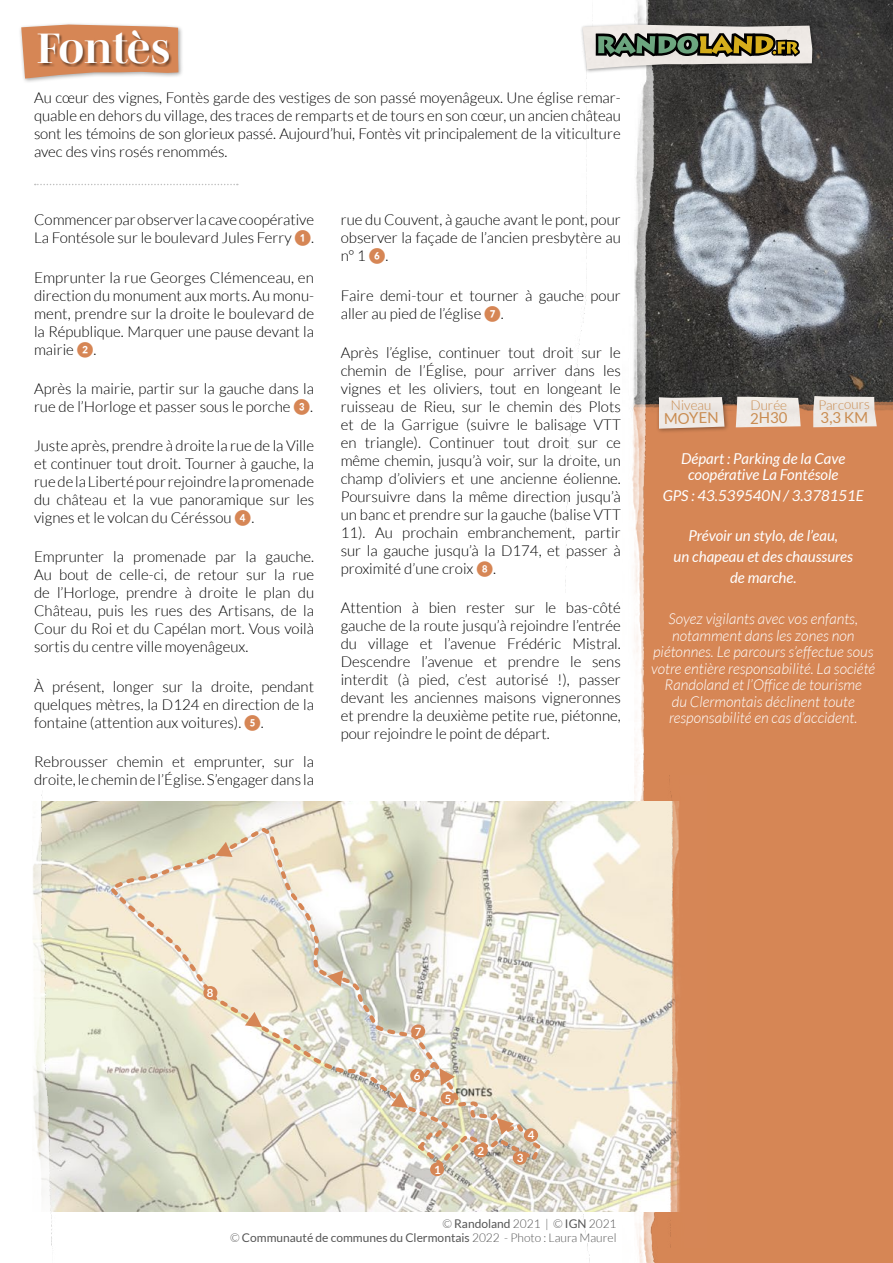
<style>
.page{position:relative;width:893px;height:1263px;background:#fff}
.page>*{position:absolute;margin:0;border:0;box-sizing:border-box;transform-origin:0 0}
.t1{font:700 43.5px "Mencken Std Head";color:#fff}
.t2{font:300 15px/18px "Lato";color:#000;text-align:justify}
.t3{font:italic 300 15px/16.5px "Lato";color:#fff;text-align:center}
.t4{font:italic 15px/20.7px "Lato";color:#fff;text-align:center}
.t5{font:15px "Lato";color:#c98c51}
.t6{font:300 13.5px "Lato";letter-spacing:-.005em;color:#c98c51}
.t7{font:12px/13.2px "Lato";color:#555;text-align:right}
.t8{font:700 11.4px "Lato";color:#fff}
.s1{font-weight:600;color:#d68655}
.s2{font-weight:300}
</style>
<div class="page">
<img style="left:668px;top:0;width:225px;height:386px">
<div style="left:622px;top:420px;width:271px;height:843px;background:#d68655"></div>
<svg style="left:35px;top:184px;width:203px;height:1px"></svg>
<img style="left:668px;top:386px;width:225px;height:42px">
<img style="left:565px;top:0;width:103px;height:1263px">
<img style="left:66px;top:801px;width:588px;height:411px">
<svg style="left:106px;top:825px;width:438px;height:346px"></svg>
<div style="left:474px;top:1144px;width:14px;height:13px;background:#d68655;border-radius:50%"></div>
<div style="left:513px;top:1151px;width:14px;height:14px;background:#d68655;border-radius:50%"></div>
<div style="left:524px;top:1128px;width:14px;height:14px;background:#d68655;border-radius:50%"></div>
<div style="left:441px;top:1091px;width:14px;height:14px;background:#d68655;border-radius:50%"></div>
<div style="left:410px;top:1069px;width:14px;height:13px;background:#d68655;border-radius:50%"></div>
<div style="left:203px;top:986px;width:14px;height:14px;background:#d68655;border-radius:50%"></div>
<div style="left:411px;top:1024px;width:14px;height:14px;background:#d68655;border-radius:50%"></div>
<div style="left:430px;top:1162px;width:14px;height:14px;background:#d68655;border-radius:50%"></div>
<svg style="left:215px;top:842px;width:18px;height:15px"></svg>
<svg style="left:245px;top:1012px;width:17px;height:15px"></svg>
<svg style="left:327px;top:970px;width:16px;height:17px"></svg>
<svg style="left:420px;top:1058px;width:35px;height:27px"></svg>
<svg style="left:497px;top:1118px;width:17px;height:17px"></svg>
<svg style="left:391px;top:1092px;width:17px;height:16px"></svg>
<div style="left:580px;top:23px;width:237px;height:51px;background:#000;opacity:.35"></div>
<img style="left:583px;top:25px;width:229px;height:44px">
<svg style="left:596px;top:34px;width:203px;height:22px"></svg>
<div style="left:594px;top:32px;width:207px;height:26px;border:1px solid #fff"></div>
<img style="left:654px;top:775px;width:26px;height:472px">
<img style="left:33px;top:794px;width:33px;height:455px">
<div style="left:19px;top:22px;width:165px;height:62px;background:#000;opacity:.35"></div>
<svg style="left:21px;top:25px;width:157px;height:54px"></svg>
<div style="left:38px;top:30px;width:134px;height:37px;background:#000;opacity:.45"></div>
<div style="left:656px;top:395px;width:74px;height:39px;background:#000;opacity:.35"></div>
<img style="left:659px;top:397px;width:65px;height:32px">
<img style="left:736px;top:397px;width:65px;height:30px">
<img style="left:813px;top:396px;width:64px;height:31px">
<h1 class="t1" style="left:37px;top:23px;width:135px">Fontès</h1>
<p class="t2" style="left:34px;top:89px;width:588px">Au cœur des vignes, Fontès garde des vestiges de son passé moyenâgeux. Une église remar&shy;quable en dehors du village, des traces de remparts et de tours en son cœur, un ancien château sont les témoins de son glorieux passé. Aujourd’hui, Fontès vit principalement de la viticulture avec des vins rosés renommés.</p>
<p class="t2" style="left:34px;top:211px;width:282px">Commencer par observer la cave coopérative<br>La Fontésole sur le boulevard Jules Ferry <span class="s1">❶</span>.</p>
<p class="t2" style="left:34px;top:268px;width:282px">Emprunter la rue Georges Clémenceau, en direction du monument aux morts. Au monu&shy;ment, prendre sur la droite le boulevard de la République. Marquer une pause devant la mairie <span class="s1">❷</span>.</p>
<p class="t2" style="left:34px;top:380px;width:282px">Après la mairie, partir sur la gauche dans la rue de l’Horloge et passer sous le porche <span class="s1">❸</span>.</p>
<p class="t2" style="left:34px;top:437px;width:282px">Juste après, prendre à droite la rue de la Ville et continuer tout droit. Tourner à gauche, la rue de la Liberté pour rejoindre la promenade du château et la vue panoramique sur les vignes et le volcan du Céréssou <span class="s1">❹</span>.</p>
<p class="t2" style="left:34px;top:548px;width:282px">Emprunter la promenade par la gauche.<br>Au bout de celle-ci, de retour sur la rue de l’Horloge, prendre à droite le plan du Château, puis les rues des Artisans, de la Cour du Roi et du Capélan mort. Vous voilà sortis du centre ville moyenâgeux.</p>
<p class="t2" style="left:34px;top:677px;width:282px">À présent, longer sur la droite, pendant quelques mètres, la D124 en direction de la fontaine (attention aux voitures). <span class="s1">❺</span>.</p>
<p class="t2" style="left:34px;top:753px;width:282px">Rebrousser chemin et emprunter, sur la droite, le chemin de l’Église. S’engager dans la</p>
<p class="t2" style="left:341px;top:211px;width:282px">rue du Couvent, à gauche avant le pont, pour observer la façade de l’ancien presbytère au n° 1 <span class="s1">❻</span>.</p>
<p class="t2" style="left:341px;top:286px;width:282px">Faire demi-tour et tourner à gauche pour aller au pied de l’église <span class="s1">❼</span>.</p>
<p class="t2" style="left:341px;top:344px;width:282px">Après l’église, continuer tout droit sur le chemin de l’Église, pour arriver dans les vignes et les oliviers, tout en longeant le ruisseau de Rieu, sur le chemin des Plots et de la Garrigue (suivre le balisage VTT en triangle). Continuer tout droit sur ce même chemin, jusqu’à voir, sur la droite, un champ d’oliviers et une ancienne éolienne.<br>Poursuivre dans la même direction jusqu’à un banc et prendre sur la gauche (balise VTT 11). Au prochain embranchement, partir sur la gauche jusqu’à la D174, et passer à proximité d’une croix <span class="s1">❽</span>.</p>
<p class="t2" style="left:341px;top:599px;width:282px">Attention à bien rester sur le bas-côté gauche de la route jusqu’à rejoindre l’entrée du village et l’avenue Frédéric Mistral.<br>Descendre l’avenue et prendre le sens interdit (à pied, c’est autorisé !), passer devant les anciennes maisons vigneronnes et prendre la deuxième petite rue, piétonne, pour rejoindre le point de départ.</p>
<p class="t6" style="left:671px;top:398px;width:42px;rotate:-1deg">Niveau</p>
<p class="t5" style="left:664px;top:410px;width:56px;rotate:-1deg">MOYEN</p>
<p class="t6" style="left:750px;top:398px;width:38px">Durée</p>
<p class="t5" style="left:750px;top:410px;width:39px">2H30</p>
<p class="t6" style="left:818px;top:398px;width:53px;rotate:-1deg">Parcours</p>
<p class="t5" style="left:820px;top:410px;width:49px;rotate:-1deg">3,3 KM</p>
<p class="t4" style="left:681px;top:451px;width:166px;line-height:16.5px">Départ : Parking de la Cave coopérative La Fontésole</p>
<p class="t4" style="left:663px;top:486px;width:203px">GPS : 43.539540N / 3.378151E</p>
<p class="t4" style="left:674px;top:526px;width:181px">Prévoir un stylo, de l’eau,<br>un chapeau et des chaussures de marche.</p>
<p class="t3" style="left:651px;top:611px;width:226px">Soyez vigilants avec vos enfants, notamment dans les zones non piétonnes. Le parcours s’effectue sous votre entière responsabilité. La société Randoland et l’Office de tourisme<br>du Clermontais déclinent toute responsabilité en cas d’accident.</p>
<p class="t8" style="left:207px;top:986px;width:8px">8</p>
<p class="t8" style="left:415px;top:1025px;width:8px">7</p>
<p class="t8" style="left:414px;top:1069px;width:8px">6</p>
<p class="t8" style="left:445px;top:1092px;width:8px">5</p>
<p class="t8" style="left:434px;top:1163px;width:8px">1</p>
<p class="t8" style="left:478px;top:1144px;width:8px">2</p>
<p class="t8" style="left:528px;top:1129px;width:8px">4</p>
<p class="t8" style="left:517px;top:1151px;width:8px">3</p>
<p class="t7" style="left:230px;top:1217px;width:388px"><span class="s2">©</span> Randoland <span class="s2">2021 | ©</span> IGN <span class="s2">2021<br>©</span> Communauté de communes du Clermontais <span class="s2">2022 - Photo : Laura Maurel</span></p>
</div>
